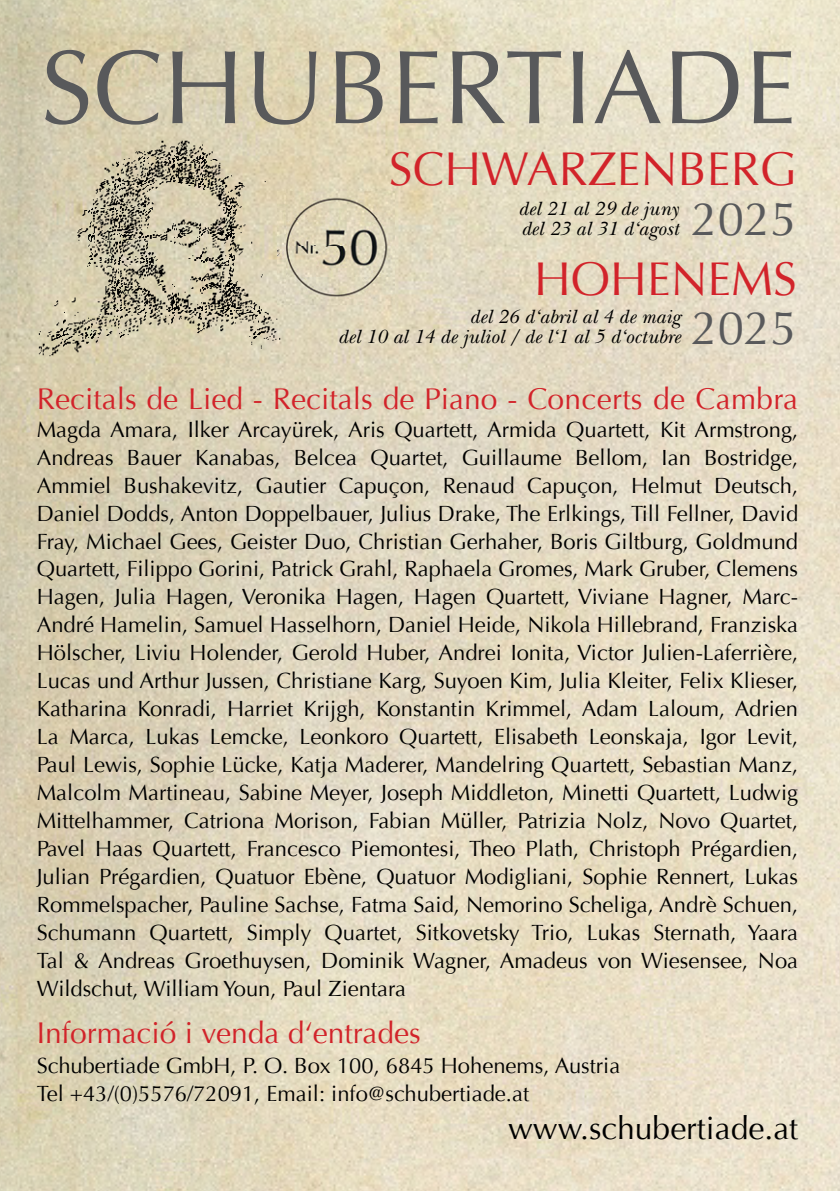
<style>
.page{position:relative;width:840px;height:1191px;background:#fff}
.page>*{position:absolute;margin:0;border:0;box-sizing:border-box;transform-origin:0 0}
.t1{font:104.8px "Optima";color:#58595b}
.t2{font:47.2px "Optima";letter-spacing:.005em;color:#d2232a}
.t3{font:47.2px "Optima";color:#58595b}
.t4{font:32px "Optima";color:#000}
.t5{font:30px "Optima";color:#d2232a}
.t6{font:22px/28px "Optima";color:#000;text-align:justify}
.t7{font:italic 20px/20px "New Baskerville";letter-spacing:.01em;color:#000}
</style>
<div class="page">
<img style="left:0;top:0;width:839px;height:1191px">
<img style="left:36px;top:135px;width:249px;height:224px">
<img style="left:277px;top:189px;width:117px;height:116px">
<svg style="left:836px;top:1187px;width:4px;height:4px"></svg>
<h1 class="t1" style="left:40px;top:27px;width:757px">SCHUBERTIADE</h1>
<h2 class="t2" style="left:388px;top:142px;width:409px">SCHWARZENBERG</h2>
<h2 class="t3" style="left:691px;top:191px;width:107px">2025</h2>
<h2 class="t2" style="left:533px;top:252px;width:264px">HOHENEMS</h2>
<h2 class="t3" style="left:691px;top:301px;width:107px">2025</h2>
<p class="t7" style="left:518px;top:199px;width:162px">del 21 al 29 de juny del 23 al 31 d‘agost</p>
<p class="t7" style="left:337px;top:307px;width:344px;text-align:right">del 26 d‘abril al 4 de maig<br>del 10 al 14 de juliol / de l‘1 al 5 d‘octubre</p>
<h3 class="t5" style="left:37px;top:381px;width:762px">Recitals de Lied - Recitals de Piano - Concerts de Cambra</h3>
<p class="t6" style="left:37px;top:415px;width:762px">Magda Amara, Ilker Arcayürek, Aris Quartett, Armida Quartett, Kit Armstrong, Andreas Bauer Kanabas, Belcea Quartet, Guillaume Bellom, Ian Bostridge, Ammiel Bushakevitz, Gautier Capuçon, Renaud Capuçon, Helmut Deutsch, Daniel Dodds, Anton Doppelbauer, Julius Drake, The Erlkings, Till Fellner, David Fray, Michael Gees, Geister Duo, Christian Gerhaher, Boris Giltburg, Goldmund Quartett, Filippo Gorini, Patrick Grahl, Raphaela Gromes, Mark Gruber, Clemens Hagen, Julia Hagen, Veronika Hagen, Hagen Quartett, Viviane Hagner, Marc-André Hamelin, Samuel Hasselhorn, Daniel Heide, Nikola Hillebrand, Franziska Hölscher, Liviu Holender, Gerold Huber, Andrei Ionita, Victor Julien-Laferrière, Lucas und Arthur Jussen, Christiane Karg, Suyoen Kim, Julia Kleiter, Felix Klieser, Katharina Konradi, Harriet Krijgh, Konstantin Krimmel, Adam Laloum, Adrien La Marca, Lukas Lemcke, Leonkoro Quartett, Elisabeth Leonskaja, Igor Levit, Paul Lewis, Sophie Lücke, Katja Maderer, Mandelring Quartett, Sebastian Manz, Malcolm Martineau, Sabine Meyer, Joseph Middleton, Minetti Quartett, Ludwig Mittelhammer, Catriona Morison, Fabian Müller, Patrizia Nolz, Novo Quartet, Pavel Haas Quartett, Francesco Piemontesi, Theo Plath, Christoph Prégardien, Julian Prégardien, Quatuor Ebène, Quatuor Modigliani, Sophie Rennert, Lukas Rommelspacher, Pauline Sachse, Fatma Said, Nemorino Scheliga, Andrè Schuen, Schumann Quartett, Simply Quartet, Sitkovetsky Trio, Lukas Sternath, Yaara Tal &amp; Andreas Groethuysen, Dominik Wagner, Amadeus von Wiesensee, Noa Wildschut, William Youn, Paul Zientara</p>
<h3 class="t5" style="left:37px;top:1015px;width:385px">Informació i venda d‘entrades</h3>
<p class="t6" style="left:37px;top:1052px;width:584px">Schubertiade GmbH, P. O. Box 100, 6845 Hohenems, Austria<br>Tel +43/(0)5576/72091, Email: info@schubertiade.at</p>
<h3 class="t4" style="left:508px;top:1109px;width:291px">www.schubertiade.at</h3>
</div>
